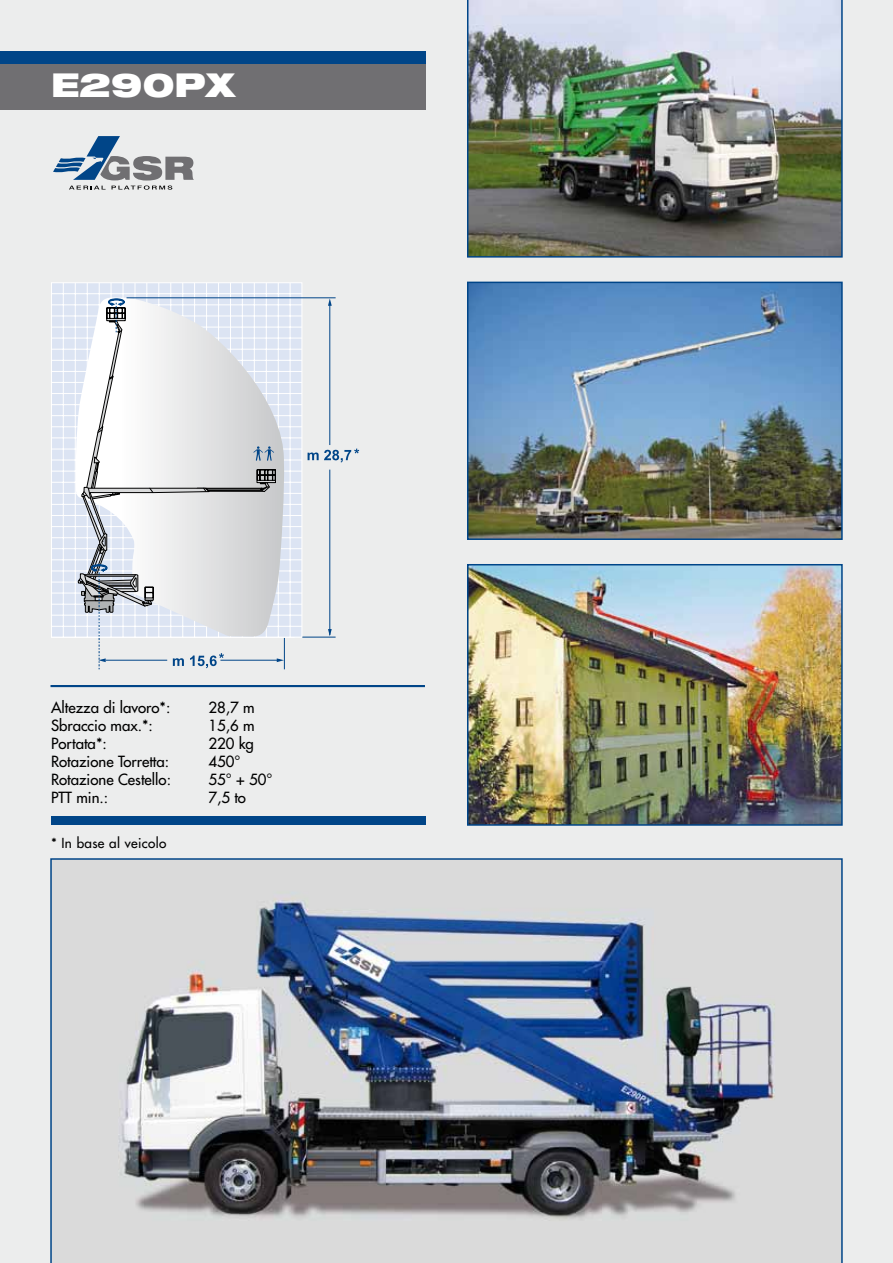
<style>
.page{position:relative;width:893px;height:1263px;background:#eceded}
.page>*{position:absolute;margin:0;border:0;box-sizing:border-box;transform-origin:0 0}
.t1{font:900 expanded 33px "Helvetica Neue LT Std";color:#fff}
.t2{font:500 15px/18px "Futura Std";color:#000}
.t3{font:500 13.5px "Futura Std";letter-spacing:.025em;color:#000}
</style>
<div class="page">
<hr style="left:51px;top:685px;width:374px;height:2px;background:#004588">
<div style="left:51px;top:816px;width:374px;height:9px;background:#004588"></div>
<div style="left:0;top:64px;width:425px;height:46px;background:#706f72"></div>
<div style="left:0;top:51px;width:425px;height:13px;background:#004588"></div>
<svg style="left:53px;top:136px;width:141px;height:54px"></svg>
<img style="left:50px;top:858px;width:793px;height:405px">
<img style="left:467px;top:0;width:376px;height:258px">
<img style="left:470px;top:285px;width:370px;height:252px">
<div style="left:467px;top:282px;width:376px;height:258px;border:2px solid #004588"></div>
<img style="left:470px;top:567px;width:370px;height:256px">
<div style="left:467px;top:564px;width:376px;height:262px;border:2px solid #004588"></div>
<hr style="left:284px;top:477px;width:1px;height:192px;background:#004588">
<svg style="left:328px;top:629px;width:4px;height:7px"></svg>
<hr style="left:329px;top:470px;width:1px;height:165px;background:#004588">
<hr style="left:295px;top:637px;width:41px;height:1px;background:#004588">
<div style="left:51px;top:282px;width:251px;height:356px;background:#dce4f3;border:1px solid #fff"></div>
<hr style="left:51px;top:283px;width:1px;height:354px;background:#fff">
<hr style="left:242px;top:283px;width:1px;height:354px;background:#fff">
<hr style="left:146px;top:283px;width:1px;height:354px;background:#fff">
<hr style="left:99px;top:283px;width:1px;height:354px;background:#fff">
<hr style="left:290px;top:283px;width:1px;height:354px;background:#fff">
<hr style="left:194px;top:283px;width:1px;height:354px;background:#fff">
<hr style="left:75px;top:283px;width:1px;height:354px;background:#fff">
<hr style="left:266px;top:283px;width:1px;height:354px;background:#fff">
<hr style="left:170px;top:283px;width:1px;height:354px;background:#fff">
<hr style="left:123px;top:283px;width:1px;height:354px;background:#fff">
<hr style="left:218px;top:283px;width:1px;height:354px;background:#fff">
<hr style="left:63px;top:283px;width:1px;height:354px;background:#fff">
<hr style="left:254px;top:283px;width:1px;height:354px;background:#fff">
<hr style="left:158px;top:283px;width:1px;height:354px;background:#fff">
<hr style="left:111px;top:283px;width:1px;height:354px;background:#fff">
<hr style="left:206px;top:283px;width:1px;height:354px;background:#fff">
<hr style="left:87px;top:283px;width:1px;height:354px;background:#fff">
<hr style="left:278px;top:283px;width:1px;height:354px;background:#fff">
<hr style="left:182px;top:283px;width:1px;height:354px;background:#fff">
<hr style="left:135px;top:283px;width:1px;height:354px;background:#fff">
<hr style="left:230px;top:283px;width:1px;height:354px;background:#fff">
<hr style="left:51px;top:293px;width:251px;height:1px;background:#fff">
<hr style="left:51px;top:471px;width:251px;height:1px;background:#fff">
<hr style="left:51px;top:382px;width:251px;height:1px;background:#fff">
<hr style="left:51px;top:559px;width:251px;height:1px;background:#fff">
<hr style="left:51px;top:338px;width:251px;height:1px;background:#fff">
<hr style="left:51px;top:515px;width:251px;height:1px;background:#fff">
<hr style="left:51px;top:426px;width:251px;height:1px;background:#fff">
<hr style="left:51px;top:604px;width:251px;height:1px;background:#fff">
<hr style="left:51px;top:315px;width:251px;height:1px;background:#fff">
<hr style="left:51px;top:493px;width:251px;height:1px;background:#fff">
<hr style="left:51px;top:404px;width:251px;height:1px;background:#fff">
<hr style="left:51px;top:582px;width:251px;height:1px;background:#fff">
<hr style="left:51px;top:360px;width:251px;height:1px;background:#fff">
<hr style="left:51px;top:537px;width:251px;height:1px;background:#fff">
<hr style="left:51px;top:449px;width:251px;height:1px;background:#fff">
<hr style="left:51px;top:626px;width:251px;height:1px;background:#fff">
<hr style="left:51px;top:304px;width:251px;height:1px;background:#fff">
<hr style="left:51px;top:482px;width:251px;height:1px;background:#fff">
<hr style="left:51px;top:393px;width:251px;height:1px;background:#fff">
<hr style="left:51px;top:570px;width:251px;height:1px;background:#fff">
<hr style="left:51px;top:349px;width:251px;height:1px;background:#fff">
<hr style="left:51px;top:526px;width:251px;height:1px;background:#fff">
<hr style="left:51px;top:437px;width:251px;height:1px;background:#fff">
<hr style="left:51px;top:615px;width:251px;height:1px;background:#fff">
<hr style="left:51px;top:327px;width:251px;height:1px;background:#fff">
<hr style="left:51px;top:504px;width:251px;height:1px;background:#fff">
<hr style="left:51px;top:415px;width:251px;height:1px;background:#fff">
<hr style="left:51px;top:593px;width:251px;height:1px;background:#fff">
<hr style="left:51px;top:371px;width:251px;height:1px;background:#fff">
<hr style="left:51px;top:548px;width:251px;height:1px;background:#fff">
<hr style="left:51px;top:460px;width:251px;height:1px;background:#fff">
<hr style="left:51px;top:637px;width:251px;height:1px;background:#fff">
<svg style="left:110px;top:297px;width:226px;height:274px"></svg>
<svg style="left:78px;top:298px;width:206px;height:371px"></svg>
<svg style="left:308px;top:449px;width:51px;height:13px"></svg>
<h1 class="t1" style="left:51px;top:63px;width:186px">E290PX</h1>
<p class="t2" style="left:51px;top:699px;width:122px">Altezza di lavoro*:<br>Sbraccio max.*:<br>Portata*:<br>Rotazione Torretta:<br>Rotazione Cestello:<br>PTT min.:</p>
<p class="t3" style="left:51px;top:834px;width:117px">* In base al veicolo</p>
<p class="t2" style="left:208px;top:699px;width:66px">28,7 m<br>15,6 m<br>220 kg<br>450°<br>55° + 50°<br>7,5 to</p>
</div>
